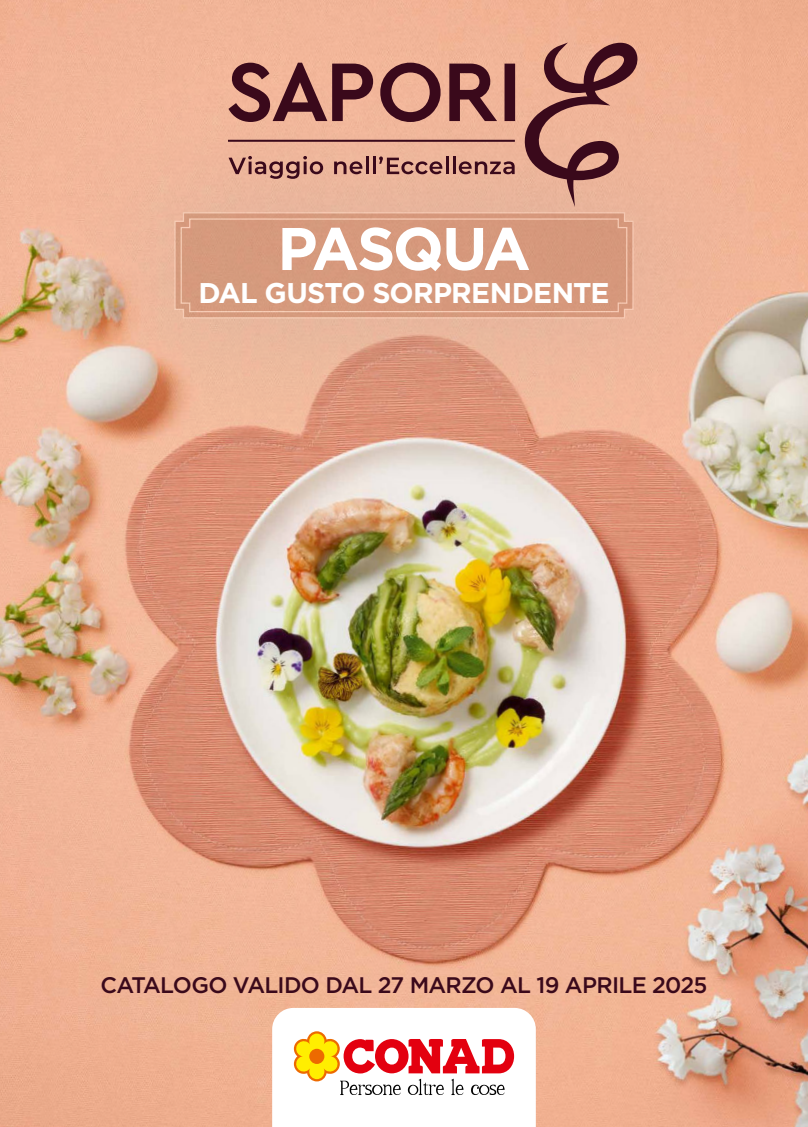
<style>
.page{position:relative;width:808px;height:1127px;background:#fff}
.page>*{position:absolute;margin:0;border:0;box-sizing:border-box;transform-origin:0 0}
.t1{font:700 60px "Gotham";letter-spacing:-.045em;color:#fff}
.t2{font:700 28.5px "Gotham";letter-spacing:-.03em;color:#fff}
.t3{font:500 22.5px "Gotham";letter-spacing:-.03em;color:#3a091b}
</style>
<div class="page">
<img style="left:0;top:0;width:808px;height:1127px">
<svg style="left:272px;top:1008px;width:264px;height:119px"></svg>
<div style="left:31px;top:66px;width:746px;height:398px;background:#9c9c9d;opacity:.97"></div>
<svg style="left:174px;top:212px;width:460px;height:107px;background:#dea58a"></svg>
<div style="left:180px;top:218px;width:448px;height:95px;background:#d6997c"></div>
<svg style="left:228px;top:63px;width:287px;height:59px;background:#a06961"></svg>
<svg style="left:524px;top:43px;width:114px;height:164px;background:#bd8576"></svg>
<svg style="left:229px;top:156px;width:94px;height:23px;background:#b78274"></svg>
<svg style="left:334px;top:161px;width:28px;height:13px"></svg>
<hr style="left:366px;top:157px;width:3px;height:17px;background:#3a091b">
<hr style="left:373px;top:157px;width:3px;height:17px;background:#3a091b">
<svg style="left:379px;top:156px;width:136px;height:18px;background:#b07b6f"></svg>
<hr style="left:228px;top:140px;width:287px;height:2px;background:#3a091b">
<h1 class="t1" style="left:277px;top:222px;width:255px">PASQUA</h1>
<p class="t2" style="left:198px;top:280px;width:413px">DAL GUSTO SORPRENDENTE</p>
<p class="t3" style="left:100px;top:975px;width:609px">CATALOGO VALIDO DAL 27 MARZO AL 19 APRILE 2025</p>
</div>
